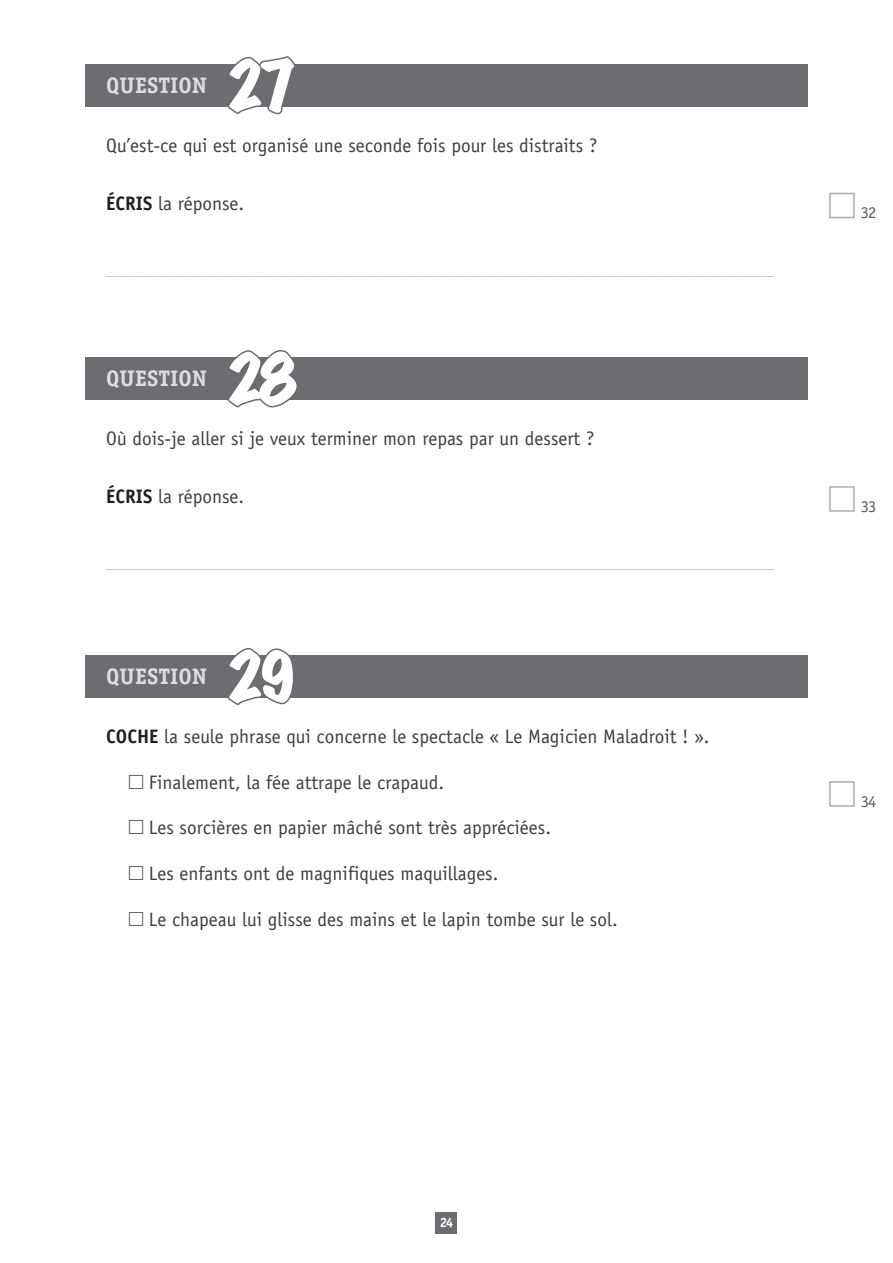
<style>
.page{position:relative;width:893px;height:1263px;background:#fff}
.page>*{position:absolute;margin:0;border:0;box-sizing:border-box;transform-origin:0 0}
.t1{font:expanded 60px "Marker Felt";color:#fff}
.t2{font:700 22.5px "Evalex Serif";color:#dcdddf}
.t3{font:19.5px "Evalex Sans";color:#3e3e3f}
.t4{font:16.5px "Evalex Serif";color:#57585a}
.t5{font:15px "Evalex Sans";color:#bcbdc0}
.t6{font:700 13.5px "Evalex Serif";color:#fff}
.s1{font-weight:700;color:#231f20}
</style>
<div class="page">
<div style="left:85px;top:64px;width:723px;height:42px;background:#6c6d70"></div>
<div style="left:85px;top:357px;width:723px;height:43px;background:#6c6d70"></div>
<svg style="left:226px;top:56px;width:72px;height:59px"></svg>
<svg style="left:227px;top:350px;width:65px;height:58px"></svg>
<div style="left:85px;top:655px;width:723px;height:42px;background:#6c6d70"></div>
<svg style="left:226px;top:648px;width:70px;height:57px"></svg>
<div style="left:829px;top:193px;width:26px;height:25px;border:2px solid #adaeb2"></div>
<div style="left:829px;top:486px;width:26px;height:26px;border:2px solid #adaeb2"></div>
<div style="left:829px;top:781px;width:26px;height:26px;border:2px solid #adaeb2"></div>
<div style="left:436px;top:1212px;width:21px;height:21px;background:#6c6d70"></div>
<p class="t2" style="left:106px;top:71px;width:102px">QUESTION</p>
<h1 class="t1" style="left:225px;top:39px;width:74px">27</h1>
<p class="t3" style="left:106px;top:134px;width:492px">Qu’est-ce qui est organisé une seconde fois pour les distraits ?</p>
<p class="t3" style="left:106px;top:192px;width:139px"><span class="s1">ÉCRIS</span> la réponse.</p>
<p class="t5" style="left:106px;top:261px;width:669px">_________________________________________________________________________________________</p>
<p class="t2" style="left:106px;top:364px;width:102px">QUESTION</p>
<h1 class="t1" style="left:225px;top:332px;width:74px">28</h1>
<p class="t3" style="left:106px;top:427px;width:489px">Où dois-je aller si je veux terminer mon repas par un dessert ?</p>
<p class="t3" style="left:106px;top:485px;width:139px"><span class="s1">ÉCRIS</span> la réponse.</p>
<p class="t5" style="left:106px;top:554px;width:669px">_________________________________________________________________________________________</p>
<p class="t2" style="left:106px;top:662px;width:102px">QUESTION</p>
<h1 class="t1" style="left:225px;top:630px;width:74px">29</h1>
<p class="t3" style="left:106px;top:725px;width:605px"><span class="s1">COCHE</span> la seule phrase qui concerne le spectacle « Le Magicien Maladroit ! ».</p>
<p class="t3" style="left:149px;top:770px;width:297px">Finalement, la fée attrape le crapaud.</p>
<p class="t3" style="left:149px;top:816px;width:404px">Les sorcières en papier mâché sont très appréciées.</p>
<p class="t3" style="left:149px;top:862px;width:351px">Les enfants ont de magnifiques maquillages.</p>
<p class="t3" style="left:149px;top:908px;width:470px">Le chapeau lui glisse des mains et le lapin tombe sur le sol.</p>
<p class="t4" style="left:861px;top:203px;width:17px">32</p>
<p class="t4" style="left:861px;top:496px;width:17px">33</p>
<p class="t4" style="left:861px;top:791px;width:17px">34</p>
<p class="t6" style="left:440px;top:1214px;width:15px">24</p>
</div>
